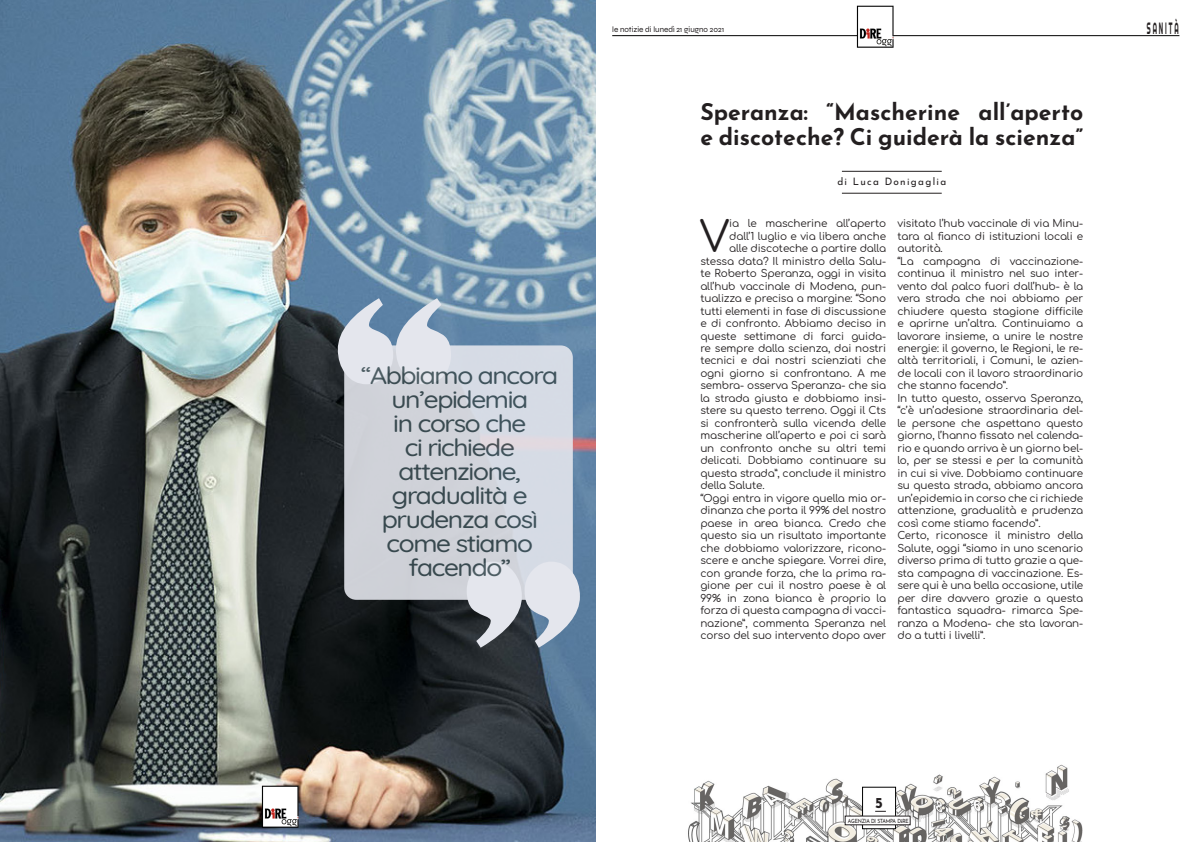
<style>
.page{position:relative;width:1191px;height:842px;background:#fff}
.page>*{position:absolute;margin:0;border:0;box-sizing:border-box;transform-origin:0 0}
.t1{font:42.4px "Comfortaa";color:#231f20}
.t2{font:300 24px/24px "Quicksand";letter-spacing:-.05em;color:#3c4e54;text-align:center;scale:1.1 1}
.t3{font:700 23px/25px "Josefin Sans";color:#231f20}
.t4{font:16.4px "Righteous";letter-spacing:.29em;color:#231f20;scale:.39 1}
.t5{font:700 15px "Josefin Sans";color:#231f20}
.t6{font:10.4px/12.5px "Comfortaa";letter-spacing:-.015em;color:#231f20;text-align:justify}
.t7{font:10.2px "Josefin Sans";letter-spacing:.13em;color:#231f20}
.t8{font:8px "Syne";color:#231f20}
.t9{font:5.7px "Josefin Sans";letter-spacing:-.04em;color:#231f20;scale:.88 1}
.s1{font-weight:700}
</style>
<div class="page">
<img style="left:688px;top:764px;width:395px;height:78px">
<hr style="left:842px;top:193px;width:99px;height:1px;background:#231f20">
<hr style="left:842px;top:171px;width:99px;height:1px;background:#231f20">
<img style="left:0;top:0;width:595px;height:842px">
<svg style="left:338px;top:298px;width:113px;height:86px;background:#9cb0c4"></svg>
<svg style="left:467px;top:562px;width:113px;height:86px;background:#8b95a0"></svg>
<svg style="left:344px;top:345px;width:229px;height:255px;background:#d3d6de"></svg>
<hr style="left:612px;top:35px;width:567px;height:1px;background:#000">
<div style="left:862px;top:787px;width:34px;height:42px;background:#fff;border:1px solid #000"></div>
<div style="left:845px;top:816px;width:65px;height:9px;background:#fff"></div>
<img style="left:842px;top:5px;width:74px;height:42px">
<img style="left:247px;top:784px;width:73px;height:43px">
<h2 class="t2" style="left:361px;top:361px;width:181px">“Abbiamo ancora un’epidemia<br>in corso che<br>ci richiede attenzione, gradualità e prudenza così come stiamo facendo”</h2>
<p class="t8" style="left:612px;top:24px;width:114px">le notizie di lunedì 21 giugno 2021</p>
<p class="t3" style="left:700px;top:97px;width:384px">Speranza: “Mascherine all’aperto e discoteche? Ci guiderà la scienza”</p>
<p class="t7" style="left:837px;top:173px;width:110px">di Luca Donigaglia</p>
<p class="t1" style="left:699px;top:199px;width:32px">V</p>
<p class="t6" style="left:729px;top:216px;width:158px">ia le mascherine all’aperto</p>
<p class="t6" style="left:729px;top:228px;width:158px">dall’1 luglio e via libera anche</p>
<p class="t6" style="left:729px;top:241px;width:158px">alle discoteche a partire dalla</p>
<p class="t6" style="left:700px;top:253px;width:187px">stessa data? Il ministro della Salu-</p>
<p class="t6" style="left:700px;top:266px;width:187px">te Roberto Speranza, oggi in visita</p>
<p class="t6" style="left:700px;top:278px;width:187px">all’hub vaccinale di Modena, pun-</p>
<p class="t6" style="left:700px;top:291px;width:187px">tualizza e precisa a margine: “Sono</p>
<p class="t6" style="left:700px;top:303px;width:187px">tutti elementi in fase di discussione</p>
<p class="t6" style="left:700px;top:316px;width:187px">e di confronto. Abbiamo deciso in</p>
<p class="t6" style="left:700px;top:328px;width:187px">queste settimane di farci guida-</p>
<p class="t6" style="left:700px;top:341px;width:187px">re sempre dalla scienza, dai nostri</p>
<p class="t6" style="left:700px;top:353px;width:187px">tecnici e dai nostri scienziati che</p>
<p class="t6" style="left:700px;top:366px;width:187px">ogni giorno si confrontano. A me</p>
<p class="t6" style="left:700px;top:378px;width:187px">sembra- osserva Speranza- che sia</p>
<p class="t6" style="left:700px;top:391px;width:187px">la strada giusta e dobbiamo insi-</p>
<p class="t6" style="left:700px;top:403px;width:187px">stere su questo terreno. Oggi il Cts</p>
<p class="t6" style="left:700px;top:416px;width:187px">si confronterà sulla vicenda delle</p>
<p class="t6" style="left:700px;top:428px;width:187px">mascherine all’aperto e poi ci sarà</p>
<p class="t6" style="left:700px;top:440px;width:187px">un confronto anche su altri temi</p>
<p class="t6" style="left:700px;top:453px;width:187px">delicati. Dobbiamo continuare su</p>
<p class="t6" style="left:700px;top:465px;width:187px">questa strada”, conclude il ministro</p>
<p class="t6" style="left:700px;top:478px;width:66px">della Salute.</p>
<p class="t6" style="left:700px;top:490px;width:187px">“Oggi entra in vigore quella mia or&shy;dinanza che porta il 99% del nostro paese in area bianca. Credo che questo sia un risultato importante che dobbiamo valorizzare, ricono&shy;scere e anche spiegare. Vorrei dire, con grande forza, che la prima ra&shy;gione per cui il nostro paese è al 99% in zona bianca è proprio la forza di questa campagna di vacci&shy;nazione”, commenta Speranza nel corso del suo intervento dopo aver</p>
<p class="t6" style="left:897px;top:216px;width:187px">visitato l’hub vaccinale di via Minu&shy;tara al fianco di istituzioni locali e autorità.</p>
<p class="t6" style="left:897px;top:253px;width:187px">“La campagna di vaccinazione&shy;continua il ministro nel suo inter&shy;vento dal palco fuori dall’hub- è la vera strada che noi abbiamo per chiudere questa stagione difficile e aprirne un’altra. Continuiamo a lavorare insieme, a unire le nostre energie: il governo, le Regioni, le re&shy;altà territoriali, i Comuni, le azien&shy;de locali con il lavoro straordinario che stanno facendo”.</p>
<p class="t6" style="left:897px;top:391px;width:187px">In tutto questo, osserva Speranza, “c’è un’adesione straordinaria del&shy;le persone che aspettano questo giorno, l’hanno fissato nel calenda&shy;rio e quando arriva è un giorno bel&shy;lo, per se stessi e per la comunità in cui si vive. Dobbiamo continuare su questa strada, abbiamo ancora un’epidemia in corso che ci richiede attenzione, gradualità e prudenza così come stiamo facendo”.</p>
<p class="t6" style="left:897px;top:528px;width:187px">Certo, riconosce il ministro della Salute, oggi “siamo in uno scenario diverso prima di tutto grazie a que&shy;sta campagna di vaccinazione. Es&shy;sere qui è una bella occasione, utile per dire davvero grazie a questa fantastica squadra- rimarca Spe&shy;ranza a Modena- che sta lavoran&shy;do a tutti i livelli”.</p>
<h3 class="t5" style="left:875px;top:792px;width:9px">5</h3>
<p class="t9" style="left:848px;top:816px;width:71px">AGENZIA DI STAMPA D<span class="s1">i</span>RE</p>
<p class="t4" style="left:1147px;top:17px;width:83px">SANITÀ</p>
</div>
